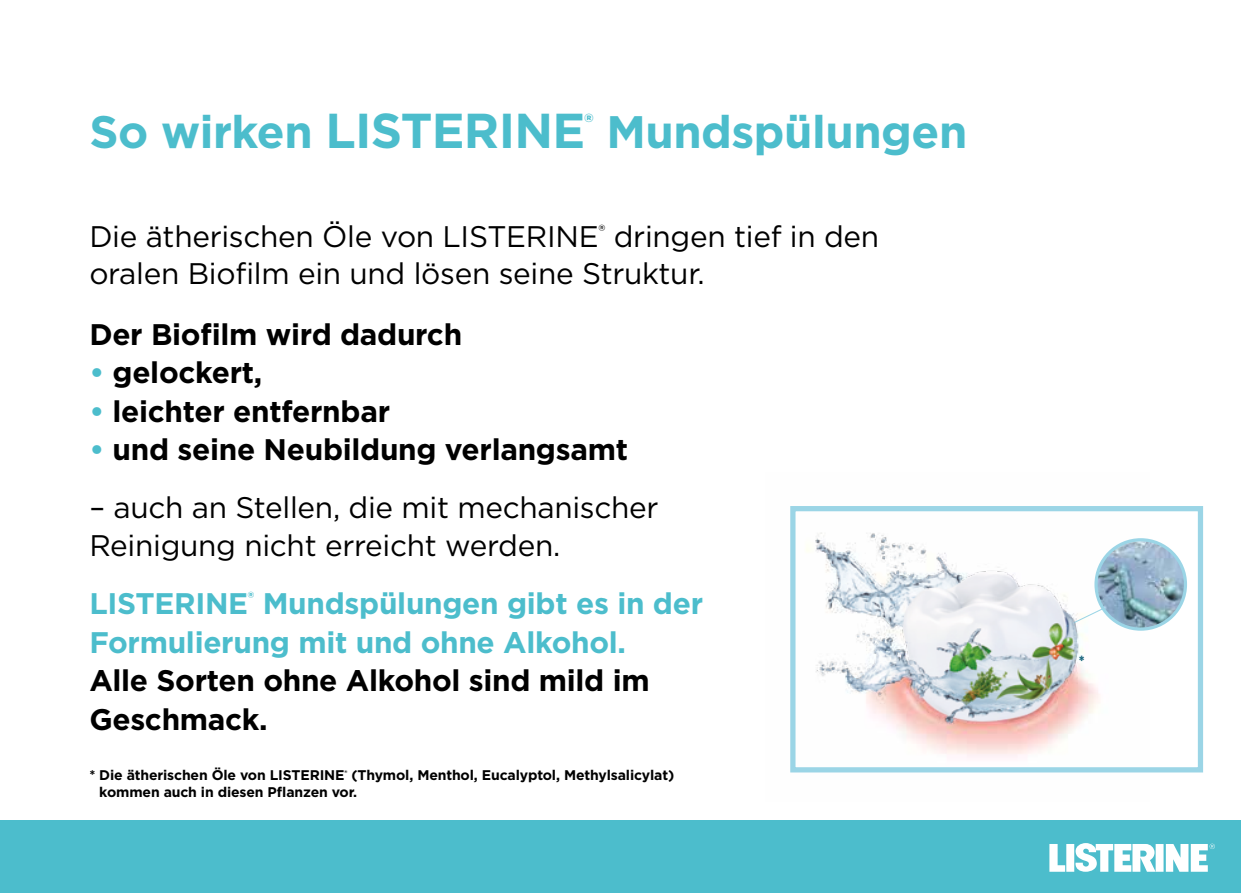
<style>
.page{position:relative;width:1241px;height:893px;background:#fff}
.page>*{position:absolute;margin:0;border:0;box-sizing:border-box;transform-origin:0 0}
.t1{font:700 45.5px "Gotham";letter-spacing:-.01em;color:#4cbdcc}
.t2{font:29.75px/38.5px "Gotham";letter-spacing:-.01em;color:#000}
.t3{font:700 29.75px/38.5px "Gotham";letter-spacing:-.01em;color:#000}
.t4{font:700 29.75px/38.5px "Gotham";letter-spacing:-.01em;color:#4cbdcc}
.t5{font:700 17.5px "Gotham Condensed";color:#126179}
.t6{font:700 14px/16.8px "Gotham";letter-spacing:-.01em;color:#000}
.s1{font-size:49px}
.s2{color:#4cbdcc}
</style>
<div class="page">
<div style="left:0;top:820px;width:1240px;height:73px;background:#4cbdcc"></div>
<div style="left:1066px;top:844px;width:8px;height:28px;background:#fff"></div>
<svg style="left:1049px;top:844px;width:15px;height:28px"></svg>
<svg style="left:1075px;top:843px;width:80px;height:29px"></svg>
<div style="left:1155px;top:844px;width:8px;height:28px;background:#fff"></div>
<svg style="left:1165px;top:844px;width:49px;height:28px"></svg>
<img style="left:790px;top:532px;width:359px;height:241px">
<img style="left:1095px;top:540px;width:90px;height:89px;border-radius:45px">
<div style="left:1094px;top:538px;width:92px;height:93px;border:3px solid #9bd5e6;border-radius:50%"></div>
<div style="left:790px;top:506px;width:412px;height:266px;border:5px solid #9bd5e6"></div>
<h1 class="t1" style="left:89px;top:102px;width:879px">So wirken <span class="s1">LISTERINE</span><sup>®</sup> Mundspülungen</h1>
<p class="t2" style="left:89px;top:217px;width:791px;line-height:36.8px">Die ätherischen Öle von LISTERINE<sup>®</sup> dringen tief in den oralen Biofilm ein und lösen seine Struktur.</p>
<p class="t3" style="left:89px;top:315px;width:374px">Der Biofilm wird dadurch</p>
<p class="t3" style="left:89px;top:353px;width:174px"><span class="s2">•</span> gelockert,</p>
<p class="t3" style="left:89px;top:392px;width:302px"><span class="s2">•</span> leichter entfernbar</p>
<p class="t3" style="left:89px;top:430px;width:540px"><span class="s2">•</span> und seine Neubildung verlangsamt</p>
<p class="t2" style="left:89px;top:487px;width:570px">– auch an Stellen, die mit mechanischer<br>Reinigung nicht erreicht werden.</p>
<p class="t4" style="left:89px;top:584px;width:615px">LISTERINE<sup>®</sup> Mundspülungen gibt es in der<br>Formulierung mit und ohne Alkohol.</p>
<p class="t3" style="left:89px;top:661px;width:561px">Alle Sorten ohne Alkohol sind mild im<br>Geschmack.</p>
<p class="t6" style="left:99px;top:767px;width:576px;text-indent:-10px">* Die ätherischen Öle von LISTERINE<sup>®</sup> (Thymol, Menthol, Eucalyptol, Methylsalicylat) kommen auch in diesen Pflanzen vor.</p>
<p class="t5" style="left:1078px;top:651px;width:7px">*</p>
</div>
